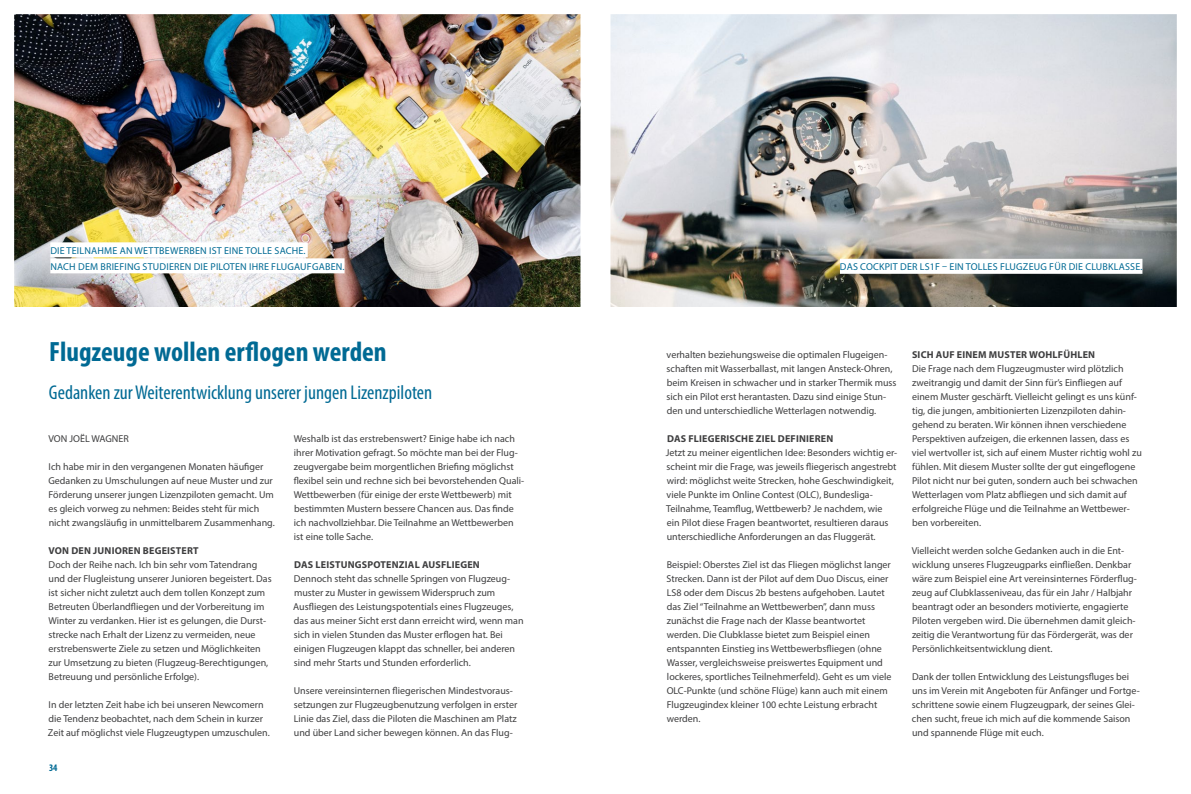
<style>
.page{position:relative;width:1191px;height:794px;background:#fff}
.page>*{position:absolute;margin:0;border:0;box-sizing:border-box;transform-origin:0 0}
.Überschrift_1{font:700 condensed 28px "Myriad Pro";color:#006a94}
.Vorspann{font:condensed 20px "Myriad Pro";color:#006a94}
.Fließtext{font:10px/14px "Myriad Pro";color:#3e3e3f}
.Titel_Themenseite{font:10px/16px "Myriad Pro";letter-spacing:.02em;color:#006a94}
.Zwischenüberschrift{font:700 10px "Myriad Pro";letter-spacing:.02em;color:#3e3e3f}
.t1{font:700 condensed 10px "Myriad Pro";color:#006a94}
</style>
<div class="page">
<img style="left:14px;top:14px;width:1163px;height:293px">
<div style="left:580px;top:0;width:30px;height:794px;background:#fff"></div>
<p class="Titel_Themenseite" style="left:50px;top:242px;width:296px">DIE TEILNAHME AN WETTBEWERBEN IST EINE TOLLE SACHE.<br>NACH DEM BRIEFING STUDIEREN DIE PILOTEN IHRE FLUGAUFGABEN.</p>
<p class="Überschrift_1" style="left:49px;top:334px;width:339px">Flugzeuge wollen erflogen werden</p>
<p class="Vorspann" style="left:49px;top:381px;width:385px">Gedanken zur Weiterentwicklung unserer jungen Lizenzpiloten</p>
<p class="Fließtext" style="left:48px;top:431px;width:82px">VON JOËL WAGNER</p>
<p class="Fließtext" style="left:48px;top:459px;width:228px">Ich habe mir in den vergangenen Monaten häufiger Gedanken zu Umschulungen auf neue Muster und zur Förderung unserer jungen Lizenzpiloten gemacht. Um es gleich vorweg zu nehmen: Beides steht für mich nicht zwangsläufig in unmittelbarem Zusammenhang.</p>
<p class="Zwischenüberschrift" style="left:48px;top:544px;width:152px">VON DEN JUNIOREN BEGEISTERT</p>
<p class="Fließtext" style="left:48px;top:557px;width:225px">Doch der Reihe nach. Ich bin sehr vom Tatendrang und der Flugleistung unserer Junioren begeistert. Das ist sicher nicht zuletzt auch dem tollen Konzept zum Betreuten Überlandfliegen und der Vorbereitung im Winter zu verdanken. Hier ist es gelungen, die Durst&shy;strecke nach Erhalt der Lizenz zu vermeiden, neue erstrebenswerte Ziele zu setzen und Möglichkeiten zur Umsetzung zu bieten (Flugzeug-Berechtigungen, Betreuung und persönliche Erfolge).</p>
<p class="Fließtext" style="left:48px;top:697px;width:223px">In der letzten Zeit habe ich bei unseren Newcomern die Tendenz beobachtet, nach dem Schein in kurzer<br>Zeit auf möglichst viele Flugzeugtypen umzuschulen.</p>
<p class="Fließtext" style="left:294px;top:431px;width:232px">Weshalb ist das erstrebenswert? Einige habe ich nach ihrer Motivation gefragt. So möchte man bei der Flug&shy;zeugvergabe beim morgentlichen Briefing möglichst flexibel sein und rechne sich bei bevorstehenden Quali-Wettbewerben (für einige der erste Wettbewerb) mit bestimmten Mustern bessere Chancen aus. Das finde ich nachvollziehbar. Die Teilnahme an Wettbewerben ist eine tolle Sache.</p>
<p class="Zwischenüberschrift" style="left:294px;top:558px;width:187px">DAS LEISTUNGSPOTENZIAL AUSFLIEGEN</p>
<p class="Fließtext" style="left:293px;top:571px;width:232px">Dennoch steht das schnelle Springen von Flugzeug&shy;muster zu Muster in gewissem Widerspruch zum Ausfliegen des Leistungspotentials eines Flugzeuges, das aus meiner Sicht erst dann erreicht wird, wenn man sich in vielen Stunden das Muster erflogen hat. Bei einigen Flugzeugen klappt das schneller, bei anderen sind mehr Starts und Stunden erforderlich.</p>
<p class="Fließtext" style="left:294px;top:683px;width:225px">Unsere vereinsinternen fliegerischen Mindestvoraus&shy;setzungen zur Flugzeugbenutzung verfolgen in erster Linie das Ziel, dass die Piloten die Maschinen am Platz und über Land sicher bewegen können. An das Flug-</p>
<p class="t1" style="left:49px;top:761px;width:10px">34</p>
<p class="Titel_Themenseite" style="left:840px;top:259px;width:304px">DAS COCKPIT DER LS1F – EIN TOLLES FLUGZEUG FÜR DIE CLUBKLASSE.</p>
<p class="Fließtext" style="left:666px;top:347px;width:231px">verhalten beziehungsweise die optimalen Flugeigen&shy;schaften mit Wasserballast, mit langen Ansteck-Ohren, beim Kreisen in schwacher und in starker Thermik muss sich ein Pilot erst herantasten. Dazu sind einige Stun&shy;den und unterschiedliche Wetterlagen notwendig.</p>
<p class="Zwischenüberschrift" style="left:667px;top:432px;width:168px">DAS FLIEGERISCHE ZIEL DEFINIEREN</p>
<p class="Fließtext" style="left:666px;top:445px;width:233px">Jetzt zu meiner eigentlichen Idee: Besonders wichtig er&shy;scheint mir die Frage, was jeweils fliegerisch angestrebt wird: möglichst weite Strecken, hohe Geschwindigkeit, viele Punkte im Online Contest (OLC), Bundesliga-Teilnahme, Teamflug, Wettbewerb? Je nachdem, wie ein Pilot diese Fragen beantwortet, resultieren daraus unterschiedliche Anforderungen an das Fluggerät.</p>
<p class="Fließtext" style="left:666px;top:557px;width:226px">Beispiel: Oberstes Ziel ist das Fliegen möglichst langer Strecken. Dann ist der Pilot auf dem Duo Discus, einer LS8 oder dem Discus 2b bestens aufgehoben. Lautet das Ziel “Teilnahme an Wettbewerben”, dann muss zunächst die Frage nach der Klasse beantwortet werden. Die Clubklasse bietet zum Beispiel einen entspannten Einstieg ins Wettbewerbsfliegen (ohne Wasser, vergleichsweise preiswertes Equipment und lockeres, sportliches Teilnehmerfeld). Geht es um viele OLC-Punkte (und schöne Flüge) kann auch mit einem Flugzeugindex kleiner 100 echte Leistung erbracht werden.</p>
<p class="Zwischenüberschrift" style="left:912px;top:348px;width:185px">SICH AUF EINEM MUSTER WOHLFÜHLEN</p>
<p class="Fließtext" style="left:912px;top:361px;width:231px">Die Frage nach dem Flugzeugmuster wird plötzlich zweitrangig und damit der Sinn für’s Einfliegen auf einem Muster geschärft. Vielleicht gelingt es uns künf&shy;tig, die jungen, ambitionierten Lizenzpiloten dahin&shy;gehend zu beraten. Wir können ihnen verschiedene Perspektiven aufzeigen, die erkennen lassen, dass es viel wertvoller ist, sich auf einem Muster richtig wohl zu fühlen. Mit diesem Muster sollte der gut eingeflogene Pilot nicht nur bei guten, sondern auch bei schwachen Wetterlagen vom Platz abfliegen und sich damit auf erfolgreiche Flüge und die Teilnahme an Wettbewer&shy;ben vorbereiten.</p>
<p class="Fließtext" style="left:912px;top:543px;width:226px">Vielleicht werden solche Gedanken auch in die Ent&shy;wicklung unseres Flugzeugparks einfließen. Denkbar wäre zum Beispiel eine Art vereinsinternes Förderflug&shy;zeug auf Clubklasseniveau, das für ein Jahr / Halbjahr beantragt oder an besonders motivierte, engagierte Piloten vergeben wird. Die übernehmen damit gleich&shy;zeitig die Verantwortung für das Fördergerät, was der Persönlichkeitsentwicklung dient.</p>
<p class="Fließtext" style="left:912px;top:669px;width:229px">Dank der tollen Entwicklung des Leistungsfluges bei uns im Verein mit Angeboten für Anfänger und Fortge&shy;schrittene sowie einem Flugzeugpark, der seines Glei&shy;chen sucht, freue ich mich auf die kommende Saison und spannende Flüge mit euch.</p>
</div>
